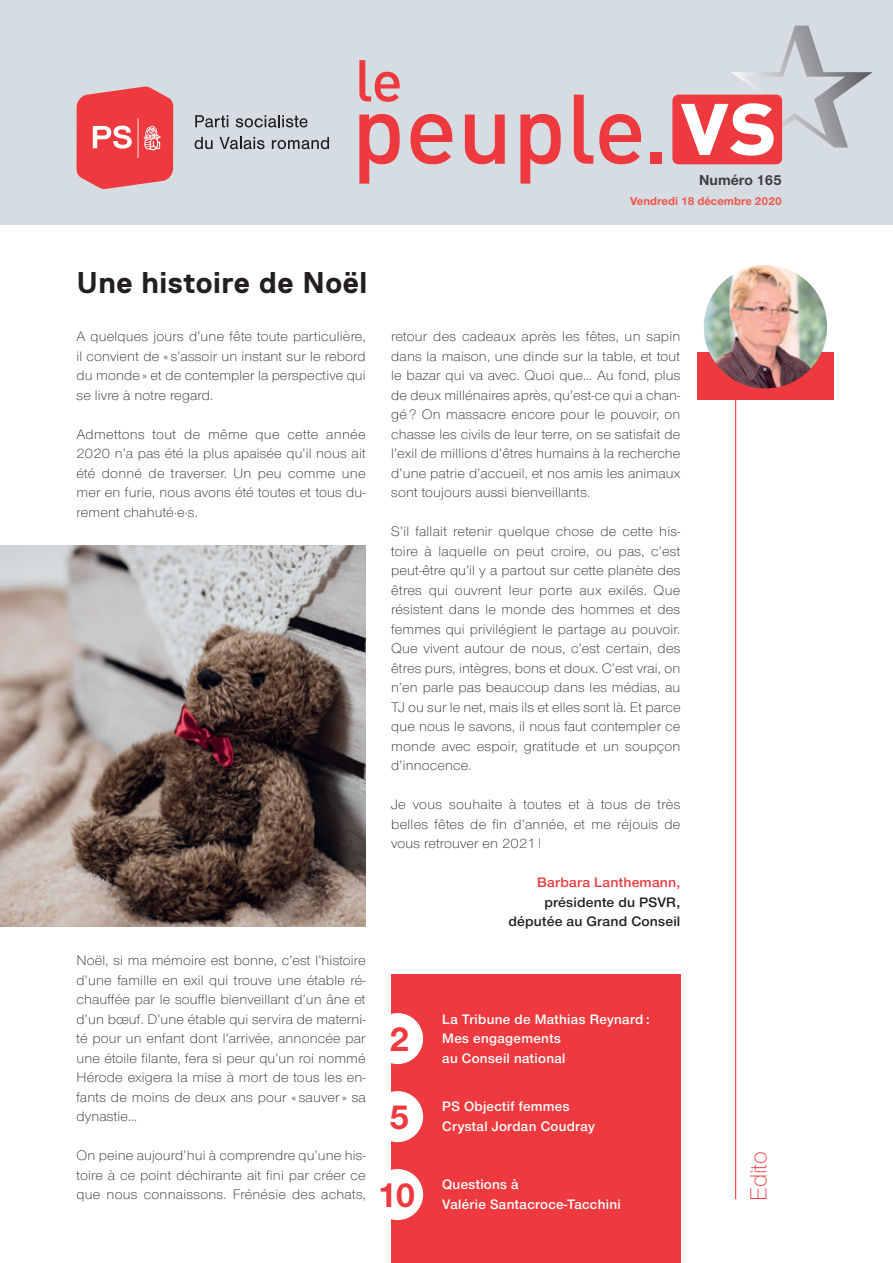
<style>
.page{position:relative;width:893px;height:1263px;background:#fff}
.page>*{position:absolute;margin:0;border:0;box-sizing:border-box;transform-origin:0 0}
.t1{font:700 36px/78px "Nimbus San Nov";color:#ee3a3e;text-align:center}
.t2{font:700 30px "Replica";letter-spacing:.015em;color:#231f20}
.t3{font:300 24px "Nimbus San Nov";color:#ee3a3e}
.t4{font:700 15px "Nimbus San Nov";color:#3e3e3f}
.t5{font:300 14.25px/19.5px "Nimbus San Nov";letter-spacing:.01em;color:#231f20;text-align:justify;scale:1.04 1}
.t6{font:14.25px/19.5px "Nimbus San Nov Sem Bol";letter-spacing:.02em;color:#fff}
.t7{font:14.25px/19.5px "Nimbus San Nov Sem Bol";letter-spacing:.01em;color:#231f20;text-align:right;scale:1.04 1}
.t8{font:14.25px "Nimbus San Nov Sem Bol";letter-spacing:.01em;color:#ee3a3e;scale:1.04 1}
.t9{font:700 12px "Nimbus San Nov";color:#f0554c}
</style>
<div class="page">
<hr style="left:735px;top:387px;width:1px;height:812px;background:#ee3a3e">
<div style="left:697px;top:352px;width:136px;height:48px;background:#ee3a3e"></div>
<img style="left:704px;top:265px;width:123px;height:123px;border-radius:62px">
<div style="left:0;top:0;width:893px;height:224px;background:#d6dde2"></div>
<svg style="left:195px;top:115px;width:33px;height:12px"></svg>
<svg style="left:236px;top:115px;width:72px;height:12px"></svg>
<svg style="left:195px;top:137px;width:18px;height:12px"></svg>
<svg style="left:219px;top:137px;width:46px;height:12px"></svg>
<svg style="left:272px;top:137px;width:57px;height:12px"></svg>
<svg style="left:77px;top:87px;width:96px;height:102px;background:#ec575b"></svg>
<hr style="left:138px;top:118px;width:1px;height:40px;background:#fff">
<svg style="left:359px;top:60px;width:41px;height:42px"></svg>
<svg style="left:359px;top:114px;width:41px;height:70px"></svg>
<svg style="left:411px;top:114px;width:41px;height:50px"></svg>
<svg style="left:465px;top:115px;width:40px;height:49px"></svg>
<svg style="left:520px;top:114px;width:41px;height:70px"></svg>
<svg style="left:574px;top:95px;width:19px;height:69px"></svg>
<svg style="left:599px;top:114px;width:42px;height:50px"></svg>
<div style="left:650px;top:152px;width:12px;height:12px;background:#ee3a3e"></div>
<div style="left:672px;top:95px;width:110px;height:69px;background:#ee3a3e;border-radius:6px"></div>
<svg style="left:681px;top:26px;width:191px;height:130px"></svg>
<img style="left:0;top:545px;width:366px;height:381px">
<div style="left:391px;top:974px;width:289px;height:289px;background:#ee3a3e"></div>
<div style="left:372px;top:1013px;width:51px;height:51px;background:#fff;border-radius:50%"></div>
<div style="left:372px;top:1091px;width:51px;height:51px;background:#fff;border-radius:50%"></div>
<div style="left:372px;top:1169px;width:51px;height:51px;background:#fff;border-radius:50%"></div>
<p class="t4" style="left:699px;top:171px;width:84px">Numéro 165</p>
<p class="t9" style="left:630px;top:194px;width:153px">Vendredi 18 décembre 2020</p>
<h2 class="t2" style="left:77px;top:266px;width:292px">Une histoire de Noël</h2>
<p class="t5" style="left:77px;top:327px;width:280px">A quelques jours d’une fête toute particulière, il convient de « s’assoir un instant sur le rebord du monde » et de contempler la perspective qui se livre à notre regard.</p>
<p class="t5" style="left:77px;top:424px;width:280px">Admettons tout de même que cette année 2020 n’a pas été la plus apaisée qu’il nous ait été donné de traverser. Un peu comme une mer en furie, nous avons été toutes et tous du&shy;rement chahuté·e·s.</p>
<p class="t5" style="left:77px;top:951px;width:280px">Noël, si ma mémoire est bonne, c’est l’histoire d’une famille en exil qui trouve une étable ré&shy;chauffée par le souffle bienveillant d’un âne et d’un bœuf. D’une étable qui servira de materni&shy;té pour un enfant dont l’arrivée, annoncée par une étoile filante, fera si peur qu’un roi nommé Hérode exigera la mise à mort de tous les en&shy;fants de moins de deux ans pour « sauver » sa dynastie…</p>
<p class="t5" style="left:77px;top:1146px;width:280px">On peine aujourd’hui à comprendre qu’une his&shy;toire à ce point déchirante ait fini par créer ce que nous connaissons. Frénésie des achats,</p>
<p class="t5" style="left:391px;top:327px;width:280px">retour des cadeaux après les fêtes, un sapin dans la maison, une dinde sur la table, et tout le bazar qui va avec. Quoi que… Au fond, plus de deux millénaires après, qu’est-ce qui a chan&shy;gé ? On massacre encore pour le pouvoir, on chasse les civils de leur terre, on se satisfait de l’exil de millions d’êtres humains à la recherche d’une patrie d’accueil, et nos amis les animaux sont toujours aussi bienveillants.</p>
<p class="t5" style="left:391px;top:522px;width:280px">S’il fallait retenir quelque chose de cette his&shy;toire à laquelle on peut croire, ou pas, c’est peut-être qu’il y a partout sur cette planète des êtres qui ouvrent leur porte aux exilés. Que résistent dans le monde des hommes et des femmes qui privilégient le partage au pouvoir.<br>Que vivent autour de nous, c’est certain, des êtres purs, intègres, bons et doux. C’est vrai, on n’en parle pas beaucoup dans les médias, au TJ ou sur le net, mais ils et elles sont là. Et parce que nous le savons, il nous faut contempler ce monde avec espoir, gratitude et un soupçon d’innocence.</p>
<p class="t5" style="left:391px;top:795px;width:280px">Je vous souhaite à toutes et à tous de très belles fêtes de fin d’année, et me réjouis de vous retrouver en 2021 !</p>
<p class="t8" style="left:537px;top:874px;width:139px">Barbara Lanthemann,</p>
<p class="t7" style="left:509px;top:892px;width:167px">présidente du PSVR, députée au Grand Conseil</p>
<h1 class="t1" style="left:377px;top:999px;width:40px">2<br>5<br>10</h1>
<p class="t6" style="left:442px;top:1009px;width:209px">La Tribune de Mathias Reynard :<br>Mes engagements<br>au Conseil national</p>
<p class="t6" style="left:442px;top:1097px;width:154px">PS Objectif femmes<br>Crystal Jordan Coudray</p>
<p class="t6" style="left:442px;top:1175px;width:180px">Questions à<br>Valérie Santacroce-Tacchini</p>
<h3 class="t3" style="left:745px;top:1201px;width:51px;rotate:-90deg">Edito</h3>
</div>
